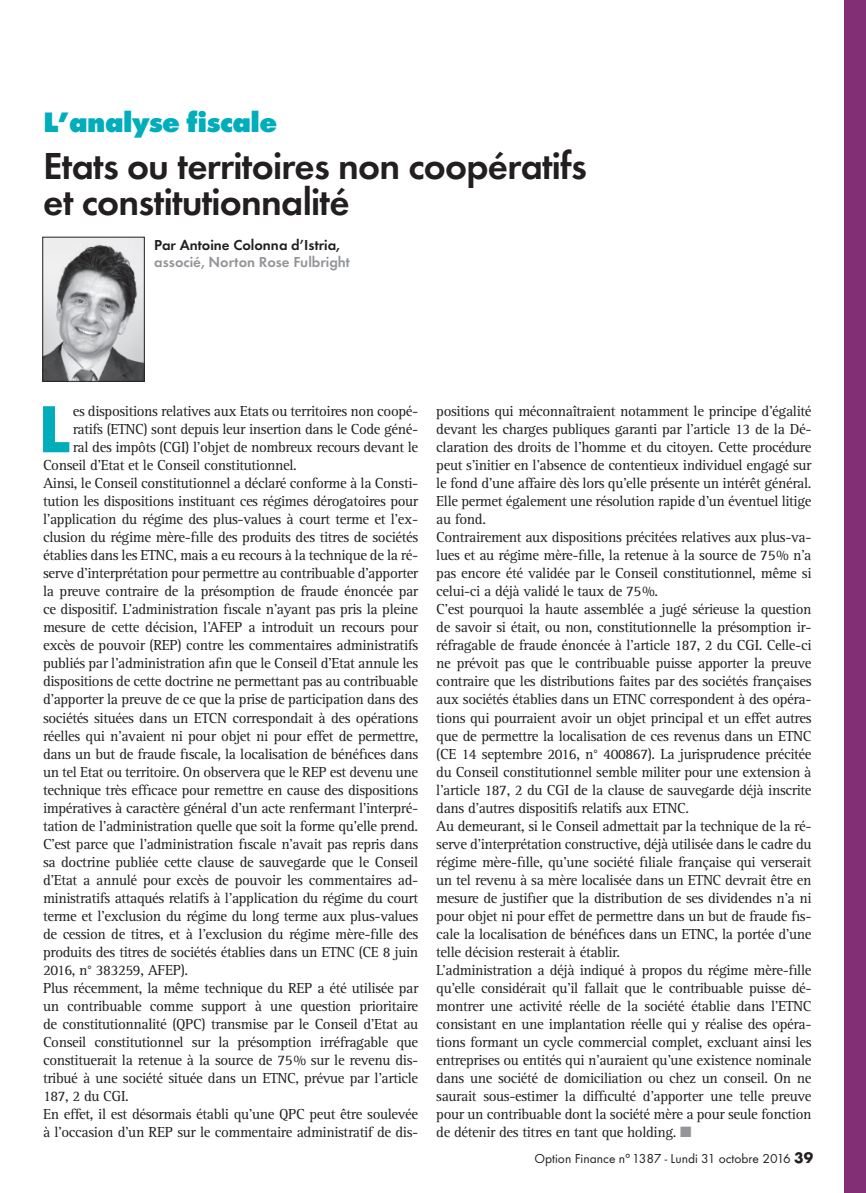
<style>
.page{position:relative;width:866px;height:1193px;background:#fff}
.page>*{position:absolute;margin:0;border:0;box-sizing:border-box;transform-origin:0 0}
.t1{font:700 69px "Futura T";color:#00adbb}
.t2{font:600 39px/36px "Futura T";letter-spacing:-.02em;color:#231f20}
.t3{font:800 29.25px "Futura T";letter-spacing:-.02em;color:#00adbb}
.t4{font:15px/18px "Rotis Serif";letter-spacing:-.025em;color:#231f20}
.t5{font:600 15px "Futura T";color:#939598}
.t6{font:600 15px "Futura T";color:#231f20}
.t7{font:13.5px "Futura T";color:#231f20}
.s1{color:#939598}
.s2{font-weight:700;font-size:15.75px}
</style>
<div class="page">
<div style="left:843px;top:0;width:22px;height:1192px;background:#832f76"></div>
<img style="left:44px;top:239px;width:98px;height:140px">
<div style="left:42px;top:237px;width:102px;height:144px;border:1px solid #231f20"></div>
<h3 class="t3" style="left:43px;top:111px;width:235px">L’analyse fiscale</h3>
<h2 class="t2" style="left:43px;top:151px;width:545px">Etats ou territoires non coopératifs et constitutionnalité</h2>
<p class="t6" style="left:154px;top:239px;width:187px">Par Antoine Colonna d’Istria,</p>
<p class="t5" style="left:154px;top:255px;width:197px">associé, Norton Rose Fulbright</p>
<h1 class="t1" style="left:38px;top:400px;width:34px">L</h1>
<p class="t4" style="left:73px;top:403px;width:347px">es dispositions relatives aux Etats ou territoires non coopé-</p>
<p class="t4" style="left:73px;top:421px;width:347px">ratifs (ETNC) sont depuis leur insertion dans le Code géné-</p>
<p class="t4" style="left:73px;top:439px;width:347px">ral des impôts (CGI) l’objet de nombreux recours devant le</p>
<p class="t4" style="left:43px;top:457px;width:255px">Conseil d’Etat et le Conseil constitutionnel.</p>
<p class="t4" style="left:43px;top:475px;width:376px">Ainsi, le Conseil constitutionnel a déclaré conforme à la Consti-</p>
<p class="t4" style="left:43px;top:493px;width:376px">tution les dispositions instituant ces régimes dérogatoires pour</p>
<p class="t4" style="left:43px;top:511px;width:376px">l’application du régime des plus-values à court terme et l’ex-</p>
<p class="t4" style="left:43px;top:529px;width:376px">clusion du régime mère-fille des produits des titres de sociétés</p>
<p class="t4" style="left:43px;top:547px;width:376px">établies dans les ETNC, mais a eu recours à la technique de la ré-</p>
<p class="t4" style="left:43px;top:565px;width:376px">serve d’interprétation pour permettre au contribuable d’apporter</p>
<p class="t4" style="left:43px;top:583px;width:376px">la preuve contraire de la présomption de fraude énoncée par</p>
<p class="t4" style="left:43px;top:601px;width:376px">ce dispositif. L’administration fiscale n’ayant pas pris la pleine</p>
<p class="t4" style="left:43px;top:619px;width:376px">mesure de cette décision, l’AFEP a introduit un recours pour</p>
<p class="t4" style="left:43px;top:637px;width:376px">excès de pouvoir (REP) contre les commentaires administratifs</p>
<p class="t4" style="left:43px;top:655px;width:376px">publiés par l’administration afin que le Conseil d’Etat annule les</p>
<p class="t4" style="left:43px;top:673px;width:376px">dispositions de cette doctrine ne permettant pas au contribuable</p>
<p class="t4" style="left:43px;top:691px;width:376px">d’apporter la preuve de ce que la prise de participation dans des</p>
<p class="t4" style="left:43px;top:709px;width:376px">sociétés situées dans un ETCN correspondait à des opérations</p>
<p class="t4" style="left:43px;top:727px;width:376px">réelles qui n’avaient ni pour objet ni pour effet de permettre,</p>
<p class="t4" style="left:43px;top:745px;width:376px">dans un but de fraude fiscale, la localisation de bénéfices dans</p>
<p class="t4" style="left:43px;top:763px;width:376px">un tel Etat ou territoire. On observera que le REP est devenu une</p>
<p class="t4" style="left:43px;top:781px;width:376px">technique très efficace pour remettre en cause des dispositions</p>
<p class="t4" style="left:43px;top:799px;width:376px">impératives à caractère général d’un acte renfermant l’interpré-</p>
<p class="t4" style="left:43px;top:817px;width:376px">tation de l’administration quelle que soit la forme qu’elle prend.</p>
<p class="t4" style="left:43px;top:835px;width:376px">C’est parce que l’administration fiscale n’avait pas repris dans</p>
<p class="t4" style="left:43px;top:853px;width:376px">sa doctrine publiée cette clause de sauvegarde que le Conseil</p>
<p class="t4" style="left:43px;top:871px;width:376px">d’Etat a annulé pour excès de pouvoir les commentaires ad-</p>
<p class="t4" style="left:43px;top:889px;width:376px">ministratifs attaqués relatifs à l’application du régime du court</p>
<p class="t4" style="left:43px;top:907px;width:376px">terme et l’exclusion du régime du long terme aux plus-values</p>
<p class="t4" style="left:43px;top:925px;width:376px">de cession de titres, et à l’exclusion du régime mère-fille des</p>
<p class="t4" style="left:43px;top:943px;width:376px">produits des titres de sociétés établies dans un ETNC (CE 8 juin</p>
<p class="t4" style="left:43px;top:961px;width:146px">2016, n° 383259, AFEP).</p>
<p class="t4" style="left:43px;top:979px;width:376px">Plus récemment, la même technique du REP a été utilisée par</p>
<p class="t4" style="left:43px;top:997px;width:376px">un contribuable comme support à une question prioritaire</p>
<p class="t4" style="left:43px;top:1015px;width:376px">de constitutionnalité (QPC) transmise par le Conseil d’Etat au</p>
<p class="t4" style="left:43px;top:1033px;width:376px">Conseil constitutionnel sur la présomption irréfragable que</p>
<p class="t4" style="left:43px;top:1051px;width:376px">constituerait la retenue à la source de 75 % sur le revenu dis-</p>
<p class="t4" style="left:43px;top:1069px;width:376px">tribué à une société située dans un ETNC, prévue par l’article</p>
<p class="t4" style="left:43px;top:1087px;width:87px">187, 2 du CGI.</p>
<p class="t4" style="left:43px;top:1105px;width:376px">En effet, il est désormais établi qu’une QPC peut être soulevée</p>
<p class="t4" style="left:43px;top:1123px;width:376px">à l’occasion d’un REP sur le commentaire administratif de dis-</p>
<p class="t4" style="left:436px;top:403px;width:376px">positions qui méconnaîtraient notamment le principe d’égalité devant les charges publiques garanti par l’article 13 de la Dé&shy;claration des droits de l’homme et du citoyen. Cette procédure peut s’initier en l’absence de contentieux individuel engagé sur le fond d’une affaire dès lors qu’elle présente un intérêt général.<br>Elle permet également une résolution rapide d’un éventuel litige au fond.<br>Contrairement aux dispositions précitées relatives aux plus-va&shy;lues et au régime mère-fille, la retenue à la source de 75 % n’a pas encore été validée par le Conseil constitutionnel, même si celui-ci a déjà validé le taux de 75 %.<br>C’est pourquoi la haute assemblée a jugé sérieuse la question de savoir si était, ou non, constitutionnelle la présomption ir&shy;réfragable de fraude énoncée à l’article 187, 2 du CGI. Celle-ci ne prévoit pas que le contribuable puisse apporter la preuve contraire que les distributions faites par des sociétés françaises aux sociétés établies dans un ETNC correspondent à des opéra&shy;tions qui pourraient avoir un objet principal et un effet autres que de permettre la localisation de ces revenus dans un ETNC (CE 14 septembre 2016, n° 400867). La jurisprudence précitée du Conseil constitutionnel semble militer pour une extension à l’article 187, 2 du CGI de la clause de sauvegarde déjà inscrite dans d’autres dispositifs relatifs aux ETNC.<br>Au demeurant, si le Conseil admettait par la technique de la ré&shy;serve d’interprétation constructive, déjà utilisée dans le cadre du régime mère-fille, qu’une société filiale française qui verserait un tel revenu à sa mère localisée dans un ETNC devrait être en mesure de justifier que la distribution de ses dividendes n’a ni pour objet ni pour effet de permettre dans un but de fraude fis&shy;cale la localisation de bénéfices dans un ETNC, la portée d’une telle décision resterait à établir.<br>L’administration a déjà indiqué à propos du régime mère-fille qu’elle considérait qu’il fallait que le contribuable puisse dé&shy;montrer une activité réelle de la société établie dans l’ETNC consistant en une implantation réelle qui y réalise des opéra&shy;tions formant un cycle commercial complet, excluant ainsi les entreprises ou entités qui n’auraient qu’une existence nominale dans une société de domiciliation ou chez un conseil. On ne saurait sous-estimer la difficulté d’apporter une telle preuve pour un contribuable dont la société mère a pour seule fonction de détenir des titres en tant que holding. <span class="s1">■</span></p>
<p class="t7" style="left:534px;top:1152px;width:280px">Option Finance n° 1387 - Lundi 31 octobre 2016 <span class="s2">39</span></p>
</div>
